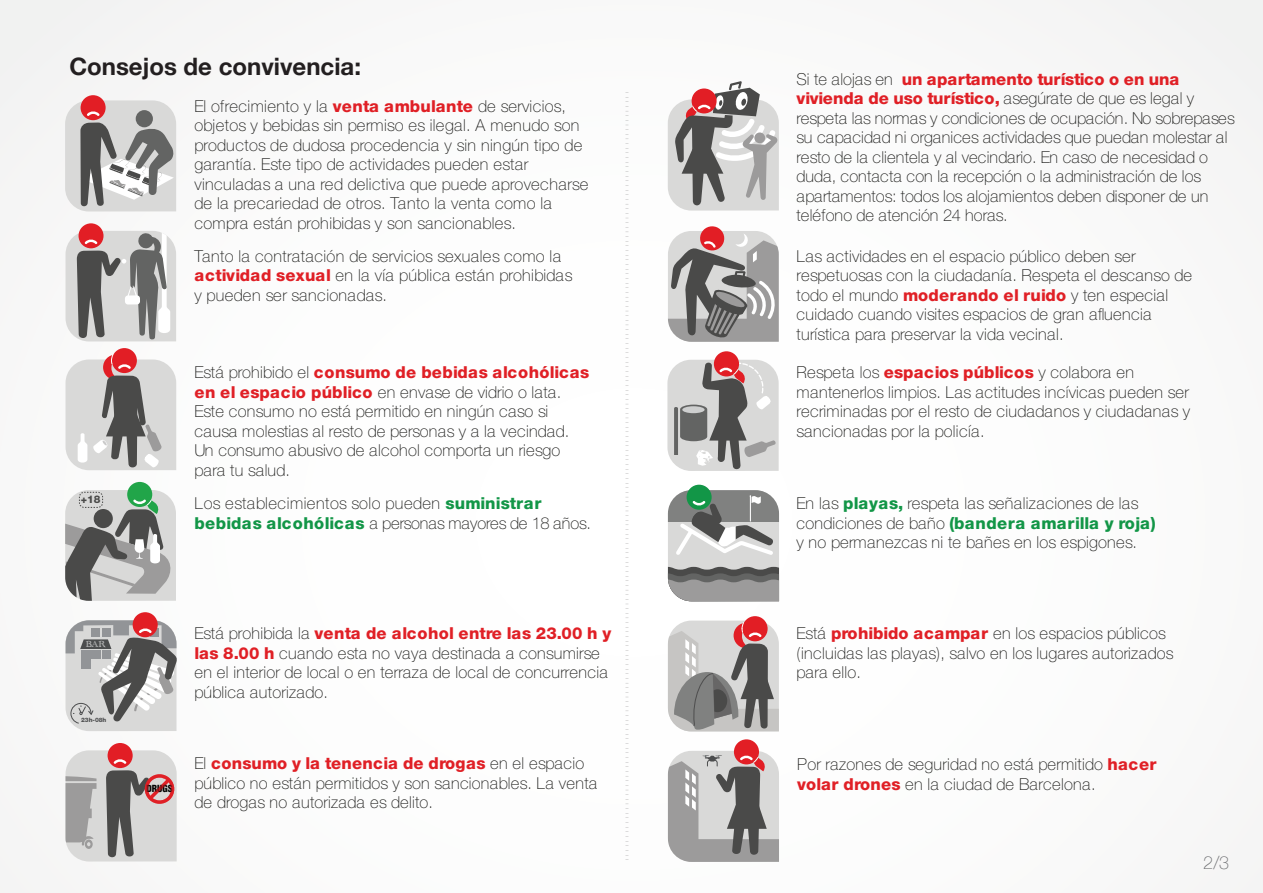
<style>
.page{position:relative;width:1263px;height:893px;background:#fff}
.page>*{position:absolute;margin:0;border:0;box-sizing:border-box;transform-origin:0 0}
.t1{font:700 24px "Helvetica Neue";color:#231f20}
.t2{font:100 18px "Helvetica Neue";color:#6c6d70}
.t3{font:100 16.5px/19.5px "Helvetica Neue LT Std";letter-spacing:.015em;color:#1b1b19}
.t4{font:800 10.65px "Helvetica Neue LT Std";color:#4a4a49}
.t5{font:900 condensed 9.6px "Helvetica";color:#050504}
.t6{font:9px "Academy Engraved Let Plain";color:#fff}
.t7{font:800 6px "Helvetica Neue LT Std";color:#4c4d4e}
.s1{font-weight:800;color:#e02026}
.s2{font-weight:800;color:#129647}
</style>
<div class="page">
<div style="left:734px;top:739px;width:25px;height:25px;background:#e21e25;border-radius:50%"></div>
<svg style="left:668px;top:751px;width:111px;height:111px;background:#a9a4a3"></svg>
<svg style="left:625px;top:92px;width:3px;height:768px"></svg>
<div style="left:127px;top:482px;width:25px;height:25px;background:#21a549;border-radius:50%"></div>
<svg style="left:65px;top:490px;width:111px;height:111px;background:#a4a8a4"></svg>
<div style="left:79px;top:492px;width:24px;height:15px;border:1px dashed #4a4a49;border-radius:5px"></div>
<svg style="left:668px;top:81px;width:111px;height:130px"></svg>
<svg style="left:668px;top:226px;width:111px;height:116px;background:#a59f9e"></svg>
<div style="left:714px;top:351px;width:25px;height:25px;background:#e21e25;border-radius:50%"></div>
<svg style="left:667px;top:360px;width:112px;height:111px;background:#b6b0af"></svg>
<div style="left:108px;top:743px;width:25px;height:25px;background:#e21e25;border-radius:50%"></div>
<svg style="left:66px;top:750px;width:111px;height:111px;background:#b9aead"></svg>
<div style="left:687px;top:485px;width:25px;height:25px;background:#129647;border-radius:50%"></div>
<svg style="left:668px;top:490px;width:111px;height:111px;background:#9ea39f"></svg>
<div style="left:81px;top:95px;width:25px;height:25px;background:#e21e25;border-radius:50%"></div>
<svg style="left:65px;top:100px;width:111px;height:111px;background:#b7b1b0"></svg>
<div style="left:79px;top:223px;width:25px;height:25px;background:#e21e25;border-radius:50%"></div>
<svg style="left:66px;top:231px;width:110px;height:110px;background:#ada8a8"></svg>
<div style="left:112px;top:348px;width:25px;height:25px;background:#e21e25;border-radius:50%"></div>
<svg style="left:66px;top:354px;width:110px;height:116px;background:#bfb7b6"></svg>
<div style="left:133px;top:612px;width:25px;height:25px;background:#e21e25;border-radius:50%"></div>
<svg style="left:66px;top:620px;width:111px;height:111px;background:#b1acac"></svg>
<svg style="left:742px;top:616px;width:26px;height:25px"></svg>
<svg style="left:668px;top:621px;width:111px;height:111px;background:#aba2a1"></svg>
<h1 class="t1" style="left:69px;top:47px;width:293px">Consejos de convivencia:</h1>
<p class="t3" style="left:194px;top:96px;width:395px">El ofrecimiento y la <span class="s1">venta ambulante</span> de servicios, objetos y bebidas sin permiso es ilegal. A menudo son productos de dudosa procedencia y sin ningún tipo de garantía. Este tipo de actividades pueden estar vinculadas a una red delictiva que puede aprovecharse de la precariedad de otros. Tanto la venta como la compra están prohibidas y son sancionables.</p>
<p class="t3" style="left:194px;top:246px;width:380px">Tanto la contratación de servicios sexuales como la <span class="s1">actividad sexual</span> en la vía pública están prohibidas y pueden ser sancionadas.</p>
<p class="t4" style="left:81px;top:493px;width:21px">+18</p>
<p class="t6" style="left:86px;top:637px;width:21px">BAR</p>
<p class="t7" style="left:81px;top:717px;width:27px">23h-08h</p>
<p class="t3" style="left:194px;top:362px;width:396px">Está prohibido el <span class="s1">consumo de bebidas alcohólicas en el espacio público</span> en envase de vidrio o lata.<br>Este consumo no está permitido en ningún caso si causa molestias al resto de personas y a la vecindad.<br>Un consumo abusivo de alcohol comporta un riesgo para tu salud.</p>
<p class="t3" style="left:194px;top:494px;width:398px">Los establecimientos solo pueden <span class="s2">suministrar bebidas alcohólicas</span> a personas mayores de 18 años.</p>
<p class="t3" style="left:194px;top:623px;width:418px">Está prohibida la <span class="s1">venta de alcohol entre las 23.00 h y las 8.00 h</span> cuando esta no vaya destinada a consumirse en el interior de local o en terraza de local de concurrencia pública autorizado.</p>
<p class="t5" style="left:147px;top:783px;width:28px">DRUGS</p>
<p class="t3" style="left:194px;top:753px;width:404px">El <span class="s1">consumo y la tenencia de drogas</span> en el espacio público no están permitidos y son sancionables. La venta de drogas no autorizada es delito.</p>
<p class="t3" style="left:796px;top:69px;width:440px">Si te alojas en <span class="s1">un apartamento turístico o en una vivienda de uso turístico,</span> asegúrate de que es legal y respeta las normas y condiciones de ocupación. No sobrepases su capacidad ni organices actividades que puedan molestar al resto de la clientela y al vecindario. En caso de necesidad o duda, contacta con la recepción o la administración de los apartamentos: todos los alojamientos deben disponer de un teléfono de atención 24 horas.</p>
<p class="t3" style="left:796px;top:246px;width:397px">Las actividades en el espacio público deben ser respetuosas con la ciudadanía. Respeta el descanso de todo el mundo <span class="s1">moderando el ruido</span> y ten especial cuidado cuando visites espacios de gran afluencia turística para preservar la vida vecinal.</p>
<p class="t3" style="left:796px;top:362px;width:395px">Respeta los <span class="s1">espacios públicos</span> y colabora en mantenerlos limpios. Las actitudes incívicas pueden ser recriminadas por el resto de ciudadanos y ciudadanas y sancionadas por la policía.</p>
<p class="t3" style="left:796px;top:494px;width:361px">En las <span class="s2">playas,</span> respeta las señalizaciones de las condiciones de baño <span class="s2">(bandera amarilla y roja) </span>y no permanezcas ni te bañes en los espigones.</p>
<p class="t3" style="left:796px;top:623px;width:378px">Está <span class="s1">prohibido acampar</span> en los espacios públicos (incluidas las playas), salvo en los lugares autorizados para ello.</p>
<p class="t3" style="left:797px;top:755px;width:361px">Por razones de seguridad no está permitido <span class="s1">hacer volar drones</span> en la ciudad de Barcelona.</p>
<p class="t2" style="left:1203px;top:849px;width:28px">2/3</p>
</div>
